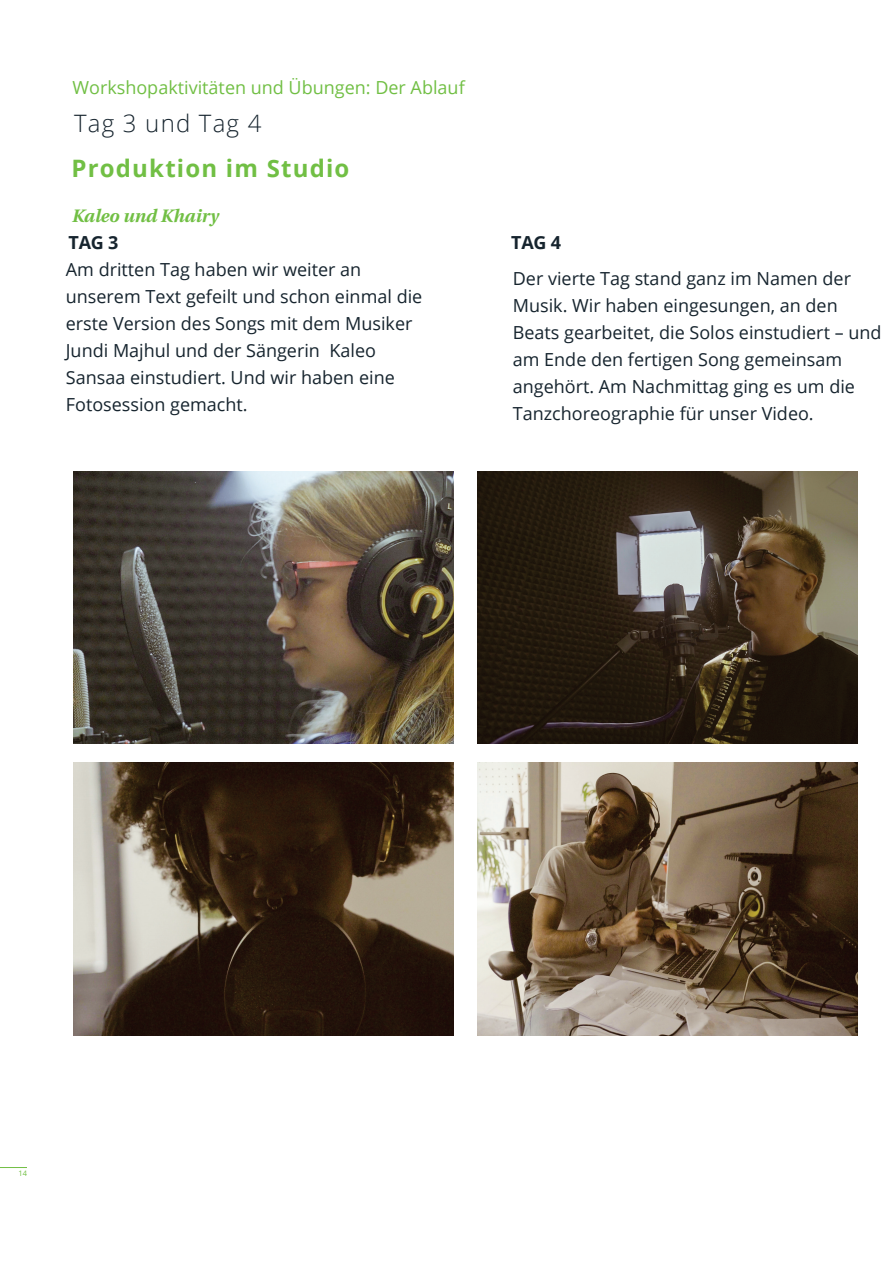
<style>
.page{position:relative;width:893px;height:1263px;background:#fff}
.page>*{position:absolute;margin:0;border:0;box-sizing:border-box;transform-origin:0 0}
.t1{font:700 24px "Open Sans";letter-spacing:.05em;color:#71bf44}
.t2{font:300 24px "Open Sans";letter-spacing:.05em;color:#16242e}
.t3{font:18px/27px "Open Sans";color:#16242e}
.t4{font:18px "Open Sans";color:#71bf44}
.t5{font:italic 700 18px "Heuristica";color:#71bf44}
.t6{font:700 18px "Open Sans";letter-spacing:-.01em;color:#16242e}
.t7{font:7.5px "Open Sans";color:#71bf44}
</style>
<div class="page">
<img style="left:73px;top:471px;width:381px;height:273px">
<img style="left:477px;top:471px;width:381px;height:273px">
<img style="left:73px;top:762px;width:381px;height:273px">
<img style="left:477px;top:762px;width:381px;height:273px">
<svg style="left:0;top:1167px;width:27px;height:1px"></svg>
<p class="t4" style="left:72px;top:75px;width:394px">Workshopaktivitäten und Übungen: Der Ablauf</p>
<h1 class="t2" style="left:74px;top:107px;width:189px">Tag 3 und Tag 4</h1>
<h1 class="t1" style="left:71px;top:151px;width:279px">Produktion im Studio</h1>
<p class="t5" style="left:71px;top:201px;width:148px">Kaleo und Khairy</p>
<p class="t6" style="left:68px;top:230px;width:52px">TAG 3</p>
<p class="t6" style="left:511px;top:230px;width:52px">TAG 4</p>
<p class="t3" style="left:66px;top:256px;width:358px">Am dritten Tag haben wir weiter an unserem Text gefeilt und schon einmal die erste Version des Songs mit dem Musiker Jundi Majhul und der Sängerin Kaleo Sansaa einstudiert. Und wir haben eine Fotosession gemacht.</p>
<p class="t3" style="left:513px;top:265px;width:370px">Der vierte Tag stand ganz im Namen der Musik. Wir haben eingesungen, an den Beats gearbeitet, die Solos einstudiert – und am Ende den fertigen Song gemeinsam angehört. Am Nachmittag ging es um die Tanzchoreographie für unser Video.</p>
<p class="t7" style="left:18px;top:1168px;width:10px">14</p>
</div>
